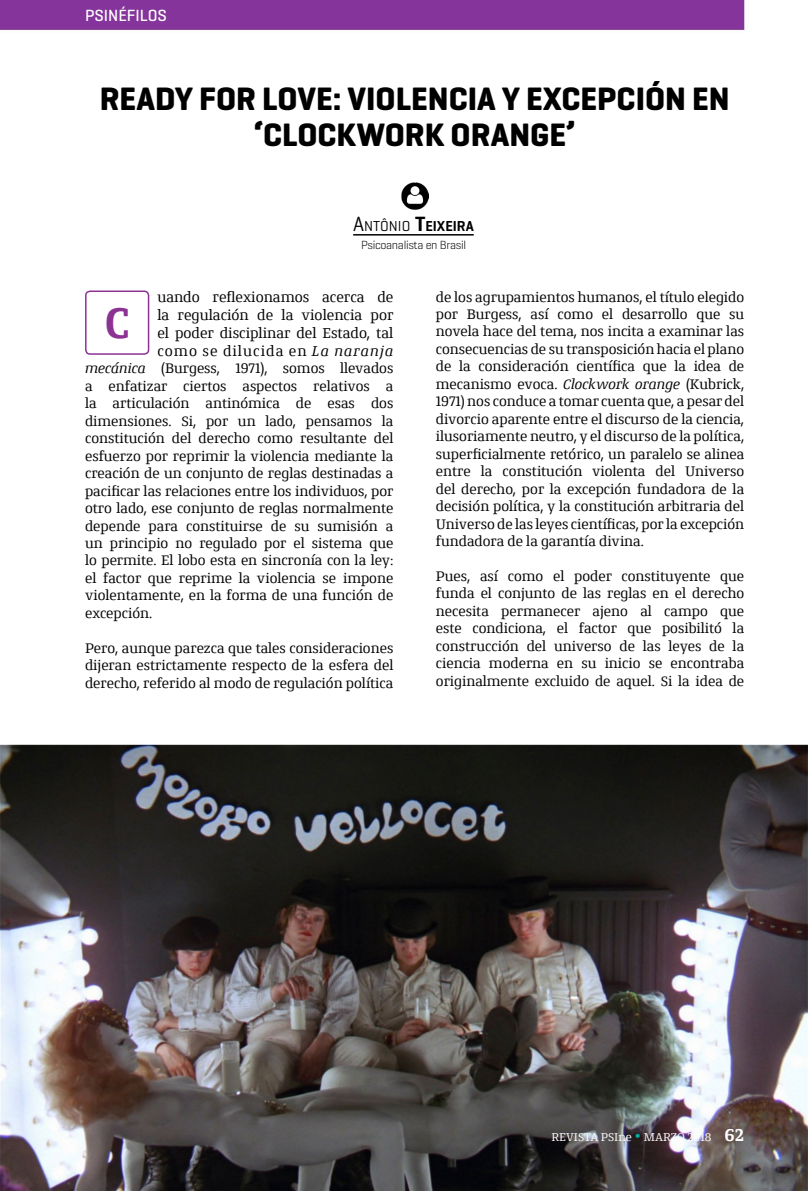
<style>
.page{position:relative;width:808px;height:1191px;background:#fff}
.page>*{position:absolute;margin:0;border:0;box-sizing:border-box;transform-origin:0 0}
.t1{font:45px "Conto Slab Bold";color:#8c3293}
.t2{font:700 33px/36px "Geogrotesque";color:#000;text-align:center}
.t3{font:500 16.5px "Geogrotesque";color:#fff}
.t4{font:15px/18px "Conto Slab Regular";color:#000;text-align:justify}
.t5{font:600 14.7px "Geogrotesque";color:#000}
.t6{font:14.55px/17.4px "Conto Slab Regular";color:#000;text-align:justify}
.t7{font:12px "Conto Slab Regular";color:#fff}
.t8{font:300 12px "Geogrotesque";letter-spacing:-.025em;color:#000}
.s1{font-weight:400;font-size:21px}
.s2{font-weight:400}
.s3{font-size:21px}
.s4{font-style:italic}
.s5{font-size:18px;color:#00afa5}
.s6{font-family:"Conto Slab Bold";font-size:18px;color:#000}
</style>
<div class="page">
<img style="left:0;top:0;width:808px;height:1191px">
<hr style="left:353px;top:234px;width:121px;height:1px;background:#000">
<img style="left:401px;top:183px;width:27px;height:27px">
<div style="left:85px;top:290px;width:64px;height:65px;border:2px solid #8c3293;border-radius:4px"></div>
<p class="t3" style="left:85px;top:5px;width:83px">PSINÉFILOS</p>
<h2 class="t2" style="left:100px;top:80px;width:631px">READY FOR LOVE: VIOLENCIA Y EXCEPCIÓN EN ‘CLOCKWORK ORANGE’</h2>
<p class="t5" style="left:353px;top:217px;width:122px"><span class="s1">A</span><span class="s2">NTÔNIO</span> <span class="s3">T</span>EIXEIRA</p>
<p class="t8" style="left:361px;top:237px;width:107px">Psicoanalista en Brasil</p>
<p class="t4" style="left:157px;top:287px;width:238px">uando reflexionamos acerca de la regulación de la violencia por el poder disciplinar del Estado, tal como se dilucida en <span class="s4">La naranja</span></p>
<p class="t6" style="left:85px;top:359px;width:310px"><span class="s4">mecánica</span> (Burgess, 1971), somos llevados a enfatizar ciertos aspectos relativos a la articulación antinómica de esas dos dimensiones. Si, por un lado, pensamos la constitución del derecho como resultante del esfuerzo por reprimir la violencia mediante la creación de un conjunto de reglas destinadas a pacificar las relaciones entre los individuos, por otro lado, ese conjunto de reglas normalmente depende para constituirse de su sumisión a un principio no regulado por el sistema que lo permite. El lobo esta en sincronía con la ley: el factor que reprime la violencia se impone violentamente, en la forma de una función de excepción.</p>
<p class="t6" style="left:85px;top:638px;width:310px">Pero, aunque parezca que tales consideraciones dijeran estrictamente respecto de la esfera del derecho, referido al modo de regulación política</p>
<h1 class="t1" style="left:105px;top:294px;width:26px">C</h1>
<p class="t6" style="left:436px;top:287px;width:310px">de los agrupamientos humanos, el título elegido por Burgess, así como el desarrollo que su novela hace del tema, nos incita a examinar las consecuencias de su transposición hacia el plano de la consideración científica que la idea de mecanismo evoca. <span class="s4">Clockwork orange</span> (Kubrick, 1971) nos conduce a tomar cuenta que, a pesar del divorcio aparente entre el discurso de la ciencia, ilusoriamente neutro, y el discurso de la política, superficialmente retórico, un paralelo se alinea entre la constitución violenta del Universo del derecho, por la excepción fundadora de la decisión política, y la constitución arbitraria del Universo de las leyes científicas, por la excepción fundadora de la garantía divina.</p>
<p class="t6" style="left:436px;top:567px;width:310px">Pues, así como el poder constituyente que funda el conjunto de las reglas en el derecho necesita permanecer ajeno al campo que este condiciona, el factor que posibilitó la construcción del universo de las leyes de la ciencia moderna en su inicio se encontraba originalmente excluido de aquel. Si la idea de</p>
<p class="t7" style="left:551px;top:1129px;width:194px">REVISTA PSIne <span class="s5">•</span> MARZO 2018 <span class="s6">62</span></p>
</div>
